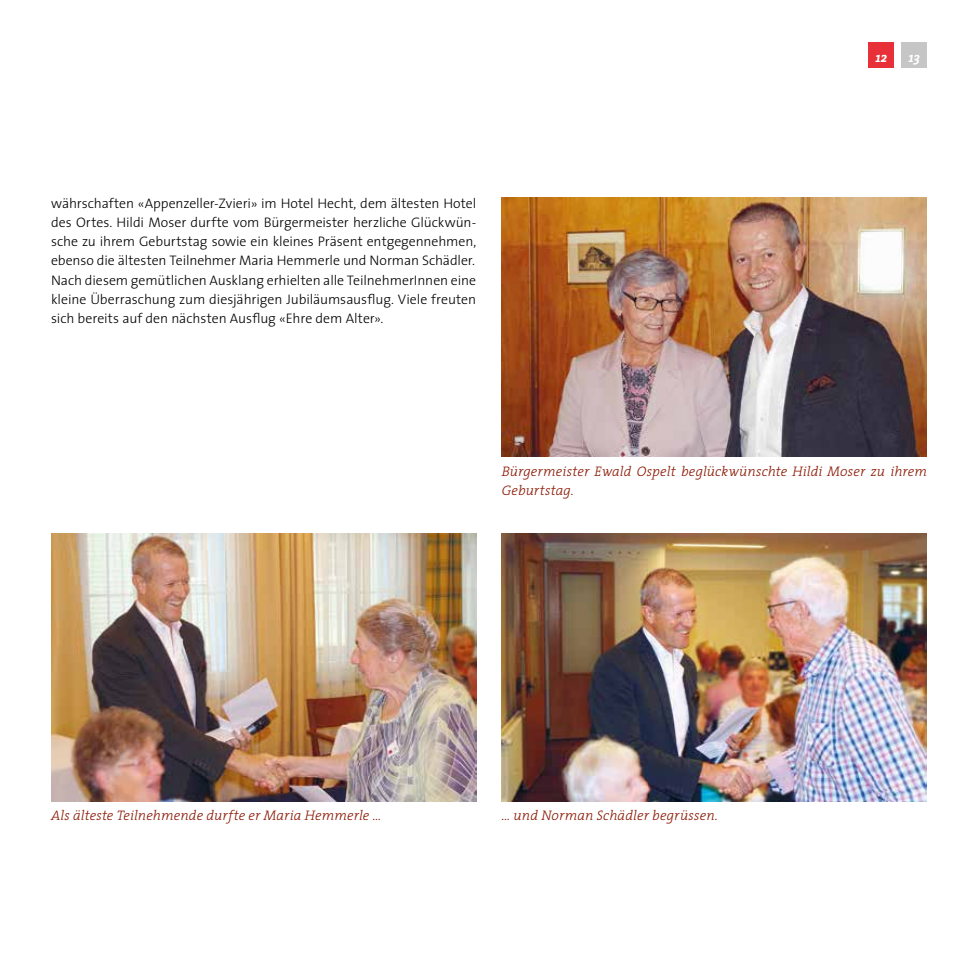
<style>
.page{position:relative;width:978px;height:978px;background:#fff}
.page>*{position:absolute;margin:0;border:0;box-sizing:border-box;transform-origin:0 0}
.t1{font:300 13.8px/19px "The Sans";letter-spacing:-.005em;color:#000;text-align:justify}
.t2{font:italic 300 13.8px/19px "The Serif";letter-spacing:.01em;color:#8a1702}
.t3{font:italic 700 13.8px "The Serif";color:#fff}
</style>
<div class="page">
<div style="left:869px;top:43px;width:25px;height:25px;background:#e73037"></div>
<div style="left:901px;top:43px;width:26px;height:25px;background:#c6c6c6"></div>
<img style="left:502px;top:198px;width:425px;height:259px">
<img style="left:502px;top:533px;width:425px;height:268px">
<img style="left:51px;top:533px;width:425px;height:268px">
<p class="t1" style="left:51px;top:193px;width:427px">währschaften «Appenzeller-Zvieri» im Hotel Hecht, dem ältesten Hotel des Ortes. Hildi Moser durfte vom Bürgermeister herzliche Glückwün&shy;sche zu ihrem Geburtstag sowie ein kleines Präsent entgegennehmen, ebenso die ältesten Teilnehmer Maria Hemmerle und Norman Schädler.<br>Nach diesem gemütlichen Ausklang erhielten alle TeilnehmerInnen eine kleine Überraschung zum diesjährigen Jubiläumsausflug. Viele freuten sich bereits auf den nächsten Ausflug «Ehre dem Alter».</p>
<p class="t3" style="left:876px;top:46px;width:13px">12</p>
<p class="t3" style="left:908px;top:46px;width:13px">13</p>
<p class="t2" style="left:502px;top:461px;width:427px">Bürgermeister Ewald Ospelt beglückwünschte Hildi Moser zu ihrem<br>Geburtstag.</p>
<p class="t2" style="left:51px;top:805px;width:332px">Als älteste Teilnehmende durfte er Maria Hemmerle …</p>
<p class="t2" style="left:502px;top:805px;width:218px">… und Norman Schädler begrüssen.</p>
</div>
